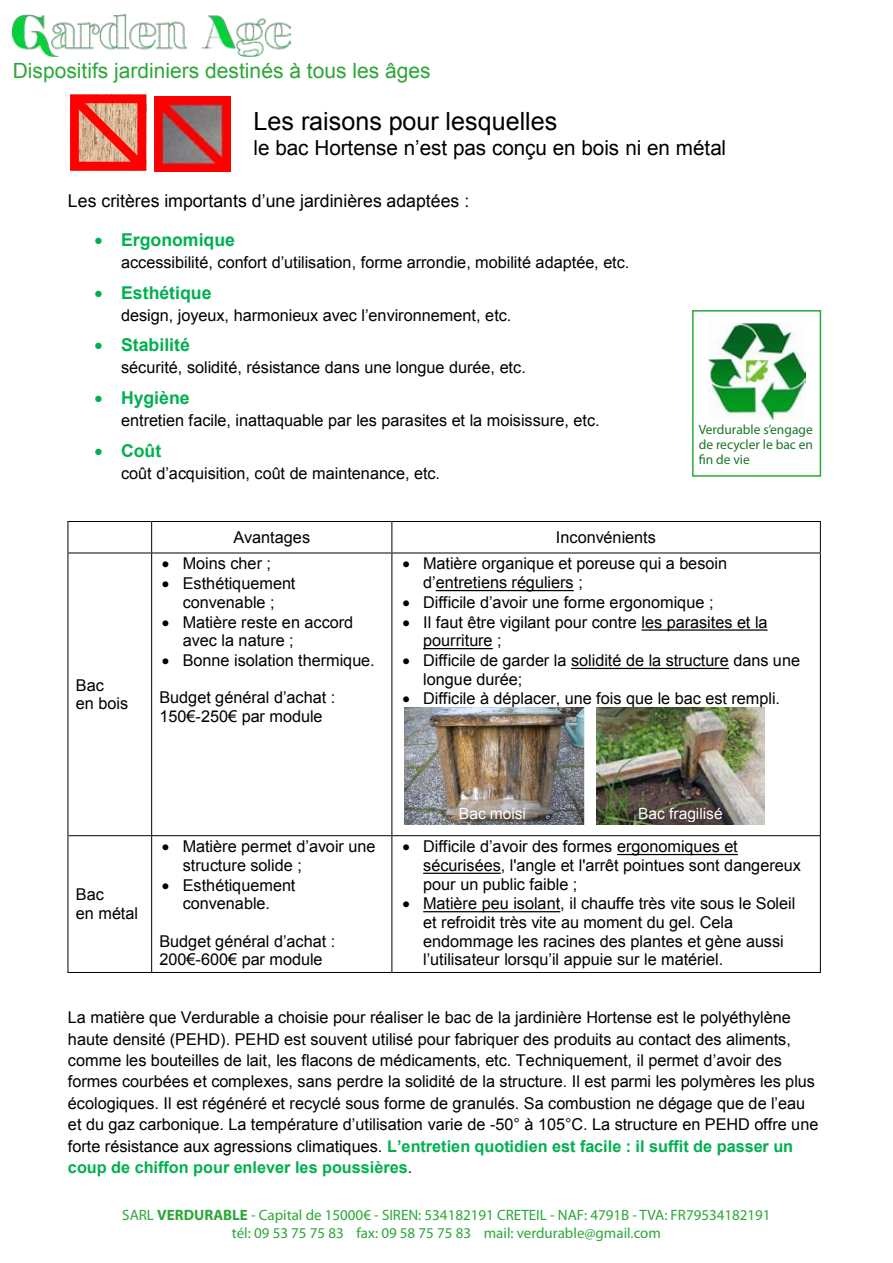
<style>
.page{position:relative;width:893px;height:1263px;background:#fff}
.page>*{position:absolute;margin:0;border:0;box-sizing:border-box;transform-origin:0 0}
.t1{font:25.05px "Arial";color:#000}
.t2{font:21px "Arial";color:#2ba738}
.t3{font:20.7px "Arial";color:#000}
.t4{font:17.7px "Arial";color:#000}
.t5{font:700 17.7px "Arial";color:#00b050}
.t6{font:16.2px/18.6px "Arial";color:#000}
.t7{font:16.2px/18.6px "Arial";color:#000}
.t8{font:15.6px "Arial";color:#fff}
.t9{font:15px/18px "Myriad Pro";color:#2ba738;text-align:center}
.t10{font:13.5px/15px "Myriad Pro";color:#1d7627;text-align:justify}
.s1{font-style:inherit}
.s2{font-weight:700;color:#00b050}
.s3{font-weight:700}
</style>
<div class="page">
<img style="left:13px;top:14px;width:277px;height:43px">
<hr style="left:68px;top:521px;width:83px;height:1px;background:#000">
<hr style="left:152px;top:521px;width:240px;height:1px;background:#000">
<hr style="left:392px;top:521px;width:428px;height:1px;background:#000">
<hr style="left:68px;top:522px;width:1px;height:31px;background:#000">
<hr style="left:151px;top:522px;width:1px;height:31px;background:#000">
<hr style="left:392px;top:522px;width:1px;height:31px;background:#000">
<hr style="left:820px;top:522px;width:1px;height:31px;background:#000">
<hr style="left:436px;top:590px;width:138px;height:1px;background:#000">
<hr style="left:641px;top:629px;width:127px;height:2px;background:#000">
<hr style="left:423px;top:648px;width:70px;height:1px;background:#000">
<hr style="left:571px;top:668px;width:158px;height:1px;background:#000">
<hr style="left:68px;top:553px;width:83px;height:1px;background:#000">
<hr style="left:152px;top:553px;width:240px;height:1px;background:#000">
<hr style="left:392px;top:553px;width:428px;height:1px;background:#000">
<hr style="left:68px;top:553px;width:1px;height:282px;background:#000">
<hr style="left:151px;top:553px;width:1px;height:282px;background:#000">
<hr style="left:392px;top:553px;width:1px;height:282px;background:#000">
<hr style="left:820px;top:553px;width:1px;height:282px;background:#000">
<hr style="left:617px;top:854px;width:121px;height:1px;background:#000">
<hr style="left:423px;top:873px;width:78px;height:1px;background:#000">
<hr style="left:423px;top:911px;width:137px;height:1px;background:#000">
<hr style="left:68px;top:835px;width:83px;height:1px;background:#000">
<hr style="left:152px;top:835px;width:240px;height:1px;background:#000">
<hr style="left:392px;top:835px;width:428px;height:1px;background:#000">
<hr style="left:68px;top:836px;width:1px;height:136px;background:#000">
<hr style="left:68px;top:972px;width:83px;height:1px;background:#000">
<hr style="left:151px;top:836px;width:1px;height:136px;background:#000">
<hr style="left:152px;top:972px;width:240px;height:1px;background:#000">
<hr style="left:392px;top:836px;width:1px;height:136px;background:#000">
<hr style="left:392px;top:972px;width:428px;height:1px;background:#000">
<hr style="left:820px;top:836px;width:1px;height:136px;background:#000">
<svg style="left:70px;top:95px;width:76px;height:76px;background:#ea5545"></svg>
<img style="left:154px;top:96px;width:77px;height:76px">
<img style="left:404px;top:708px;width:181px;height:117px">
<img style="left:597px;top:708px;width:167px;height:117px">
<img style="left:709px;top:323px;width:96px;height:96px">
<div style="left:692px;top:310px;width:129px;height:167px;border:2px solid #2ba738"></div>
<p class="t2" style="left:13px;top:57px;width:419px">Dispositifs jardiniers destinés à tous les âges</p>
<h1 class="t1" style="left:254px;top:105px;width:305px">Les raisons pour lesquelles</h1>
<p class="t3" style="left:254px;top:134px;width:474px">le bac Hortense n’est pas conçu en bois <span class="s1">ni en métal</span></p>
<p class="t4" style="left:68px;top:189px;width:403px">Les critères importants <span class="s1">d’</span>une jardinières adaptées :</p>
<p class="t5" style="left:94px;top:228px;width:142px">• Ergonomique</p>
<p class="t6" style="left:121px;top:253px;width:510px">accessibilité, <span class="s1">confort d’utilisation</span>, forme arrondie, mobilité adaptée, etc.</p>
<p class="t5" style="left:94px;top:281px;width:119px">• Esthétique</p>
<p class="t7" style="left:121px;top:306px;width:392px"><span class="s1">design,</span> joyeux, harmonieux avec l’environnement<span class="s1">, etc.</span></p>
<p class="t5" style="left:94px;top:333px;width:97px">• Stabilité</p>
<p class="t6" style="left:121px;top:359px;width:406px">sécurité, solidité, résistance dans une longue durée, etc.</p>
<p class="t5" style="left:94px;top:386px;width:97px">• Hygiène</p>
<p class="t6" style="left:121px;top:411px;width:480px">entretien facile, inattaquable par les parasites et la moisissure, etc.</p>
<p class="t5" style="left:94px;top:439px;width:68px">• Coût</p>
<p class="t7" style="left:121px;top:464px;width:321px"><span class="s1">coût</span> d’acquisition, coût de maintenance, etc.</p>
<p class="t10" style="left:699px;top:421px;width:116px">Verdurable s’engage de recycler le bac en fin de vie</p>
<p class="t6" style="left:76px;top:676px;width:54px">Bac<br>en bois</p>
<p class="t6" style="left:233px;top:528px;width:78px">Avantages</p>
<p class="t6" style="left:556px;top:528px;width:102px">Inconvénients</p>
<p class="t6" style="left:162px;top:555px;width:111px">• Moins cher ;</p>
<p class="t6" style="left:162px;top:574px;width:135px;text-align:center">• Esthétiquement convenable ;</p>
<p class="t6" style="left:183px;top:613px;width:172px;text-indent:-21px">• Matière reste en accord avec la nature ;</p>
<p class="t6" style="left:162px;top:651px;width:214px">• Bonne isolation thermique.</p>
<p class="t7" style="left:159px;top:688px;width:177px"><span class="s1">Budget général</span> d’achat <span class="s1">:<br></span>150€<span class="s1">-</span>250€ par module</p>
<p class="t6" style="left:423px;top:554px;width:305px;text-indent:-21px">• Matière organique et poreuse qui a besoin <span class="s1">d’</span>entretiens réguliers ;</p>
<p class="t7" style="left:402px;top:593px;width:313px">• Difficile d’avoir une forme ergonomique <span class="s1">;</span></p>
<p class="t6" style="left:423px;top:613px;width:346px;text-indent:-21px">• Il faut être vigilant pour contre les parasites et la pourriture ;</p>
<p class="t6" style="left:423px;top:651px;width:378px;text-indent:-21px">• Difficile de garder la solidité de la structure dans une longue durée;</p>
<p class="t6" style="left:402px;top:690px;width:379px">• Difficile à déplacer, une fois que le bac est rempli.</p>
<p class="t6" style="left:76px;top:885px;width:64px">Bac<br>en métal</p>
<p class="t7" style="left:183px;top:837px;width:194px;text-indent:-21px">• Matière permet d’avoir une <span class="s1">structure solide ;</span></p>
<p class="t6" style="left:162px;top:876px;width:135px;text-align:center">• Esthétiquement convenable.</p>
<p class="t7" style="left:159px;top:932px;width:177px"><span class="s1">Budget général</span> d’achat <span class="s1">:<br></span>200€<span class="s1">-</span>600€ par module</p>
<p class="t8" style="left:459px;top:804px;width:69px">Bac moisi</p>
<p class="t8" style="left:638px;top:803px;width:86px">Bac fragilisé</p>
<p class="t6" style="left:423px;top:837px;width:379px;text-indent:-21px">• <span class="s1">Difficile d’avoir des formes</span> ergonomiques et sécurisées, l'angle et l'arrêt pointues sont dangereux pour un public faible ;</p>
<p class="t6" style="left:423px;top:894px;width:374px;text-indent:-21px">• Matière peu isolant, il chauffe très vite sous le Soleil et refroidit très vite au moment du gel. Cela endommage les racines des plantes et gène aussi <span class="s1">l’utilisateur lorsqu’il ap</span>puie sur le matériel.</p>
<p class="t6" style="left:68px;top:1007px;width:752px;line-height:21.5px">La matière que Verdurable a choisie pour réaliser le bac de la jardinière Hortense est le polyéthylène haute densité (PEHD). PEHD est souvent utilisé pour fabriquer des produits au contact des aliments, comme les bouteilles de lait, les flacons de médicaments, etc. Techniquement, il permet d<span class="s1">’avoir d</span>es formes courbées et complexes, sans perdre la solidité de la structure. Il est parmi les polymères les plus écologiques. Il est régénéré et recyclé sous forme de granulés. Sa combustion <span class="s1">ne dégage que de l’eau et du gaz carbonique. La température d’utilisation</span> varie de -50° à 105°C. La structure en PEHD offre une forte résistance aux agressions climatiques. <span class="s2">L’entretien quotidien est facile : il suffit de passer un </span><span class="s2">coup de chiffon pour enlever les poussières</span>.</p>
<p class="t9" style="left:122px;top:1206px;width:650px">SARL <span class="s3">VERDURABLE</span> - Capital de 15000€ - SIREN: 534182191 CRETEIL - NAF: 4791B - TVA: FR79534182191 tél: 09 53 75 75 83 fax: 09 58 75 75 83 mail: verdurable@gmail.com</p>
</div>
